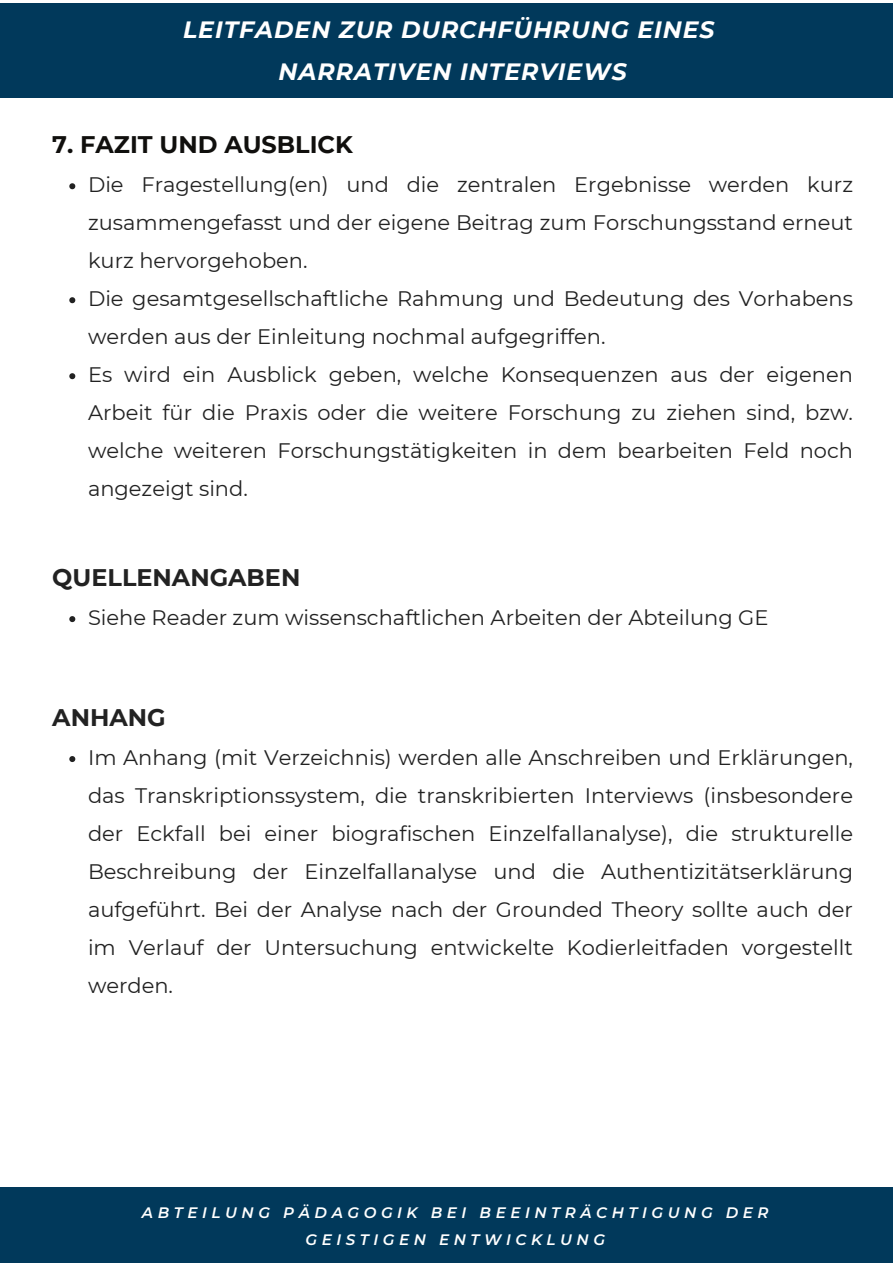
<style>
.page{position:relative;width:893px;height:1264px;background:#fff}
.page>*{position:absolute;margin:0;border:0;box-sizing:border-box;transform-origin:0 0}
.t1{font:700 24px "Montserrat";color:#222}
.t2{font:700 24px "Montserrat";color:#100f0d}
.t3{font:italic 700 23.55px "Montserrat";letter-spacing:.04em;color:#fff}
.t4{font:21px/38px "Montserrat";color:#222;text-align:justify}
.t5{font:italic 600 15.15px/27px "Montserrat";letter-spacing:.3em;color:#fff;text-align:center}
</style>
<div class="page">
<div style="left:0;top:1187px;width:892px;height:75px;background:#01395b"></div>
<div style="left:0;top:3px;width:892px;height:95px;background:#01395b"></div>
<svg style="left:69px;top:183px;width:6px;height:6px"></svg>
<svg style="left:69px;top:297px;width:6px;height:6px"></svg>
<svg style="left:69px;top:373px;width:6px;height:6px"></svg>
<svg style="left:69px;top:616px;width:6px;height:6px"></svg>
<svg style="left:69px;top:756px;width:6px;height:6px"></svg>
<p class="t3" style="left:183px;top:15px;width:533px">LEITFADEN ZUR DURCHFÜHRUNG EINES</p>
<p class="t3" style="left:278px;top:58px;width:349px">NARRATIVEN INTERVIEWS</p>
<p class="t2" style="left:52px;top:130px;width:302px">7. FAZIT UND AUSBLICK</p>
<p class="t4" style="left:88px;top:166px;width:766px">Die Fragestellung(en) und die zentralen Ergebnisse werden kurz zusammengefasst und der eigene Beitrag zum Forschungsstand erneut kurz hervorgehoben.</p>
<p class="t4" style="left:88px;top:280px;width:766px">Die gesamtgesellschaftliche Rahmung und Bedeutung des Vorhabens werden aus der Einleitung nochmal aufgegriffen.</p>
<p class="t4" style="left:88px;top:355px;width:766px">Es wird ein Ausblick geben, welche Konsequenzen aus der eigenen Arbeit für die Praxis oder die weitere Forschung zu ziehen sind, bzw. welche weiteren Forschungstätigkeiten in dem bearbeiten Feld noch angezeigt sind.</p>
<p class="t1" style="left:52px;top:563px;width:249px">QUELLENANGABEN</p>
<p class="t4" style="left:88px;top:598px;width:682px">Siehe Reader zum wissenschaftlichen Arbeiten der Abteilung GE</p>
<p class="t1" style="left:52px;top:702px;width:115px">ANHANG</p>
<p class="t4" style="left:88px;top:738px;width:766px">Im Anhang (mit Verzeichnis) werden alle Anschreiben und Erklärungen, das Transkriptionssystem, die transkribierten Interviews (insbesondere der Eckfall bei einer biografischen Einzelfallanalyse), die strukturelle Beschreibung der Einzelfallanalyse und die Authentizitätserklärung aufgeführt. Bei der Analyse nach der Grounded Theory sollte auch der im Verlauf der Untersuchung entwickelte Kodierleitfaden vorgestellt werden.</p>
<p class="t5" style="left:142px;top:1198px;width:628px">ABTEILUNG PÄDAGOGIK BEI BEEINTRÄCHTIGUNG DER<br>GEISTIGEN ENTWICKLUNG</p>
</div>
